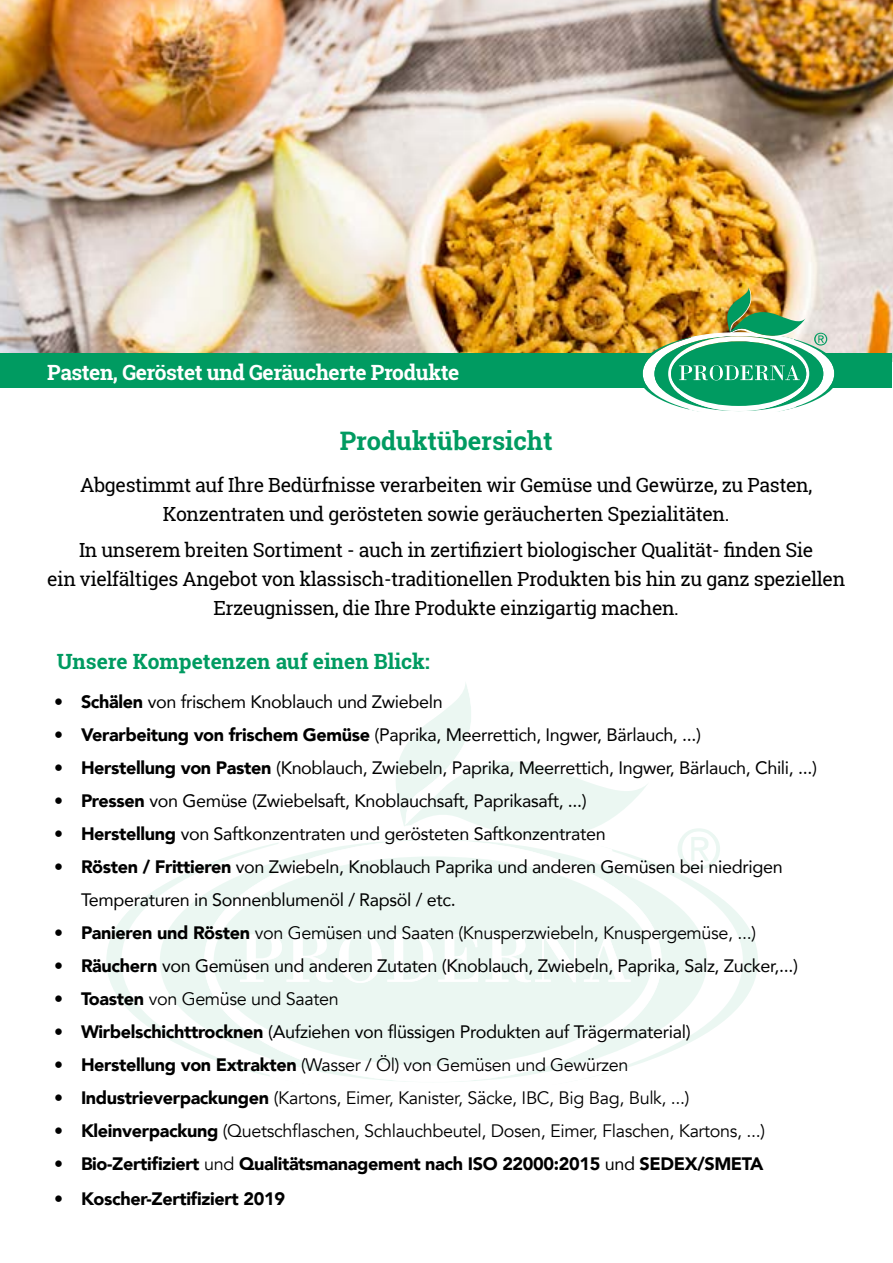
<style>
.page{position:relative;width:893px;height:1263px;background:#fff}
.page>*{position:absolute;margin:0;border:0;box-sizing:border-box;transform-origin:0 0}
.t1{font:700 25.5px "Roboto Slab";color:#009b61}
.t2{font:700 21px "Roboto Slab";letter-spacing:-.02em;color:#fff}
.t3{font:700 21px "Roboto Slab";color:#009b61}
.t4{font:19.5px/29.4px "Roboto Slab";letter-spacing:-.02em;color:#000;text-align:center}
.t5{font:18px/33px "Avenir";letter-spacing:-.02em;color:#000}
.t6{font:18px "Avenir";letter-spacing:-.02em;color:#000}
.t7{font:900 18px "Avenir";letter-spacing:-.02em;color:#000}
.s1{font-weight:900}
.s2{font-weight:400}
</style>
<div class="page">
<img style="left:0;top:0;width:893px;height:361px">
<div style="left:1px;top:353px;width:891px;height:35px;background:#009b61"></div>
<svg style="left:622px;top:852px;width:136px;height:217px"></svg>
<svg style="left:106px;top:845px;width:161px;height:231px"></svg>
<svg style="left:396px;top:683px;width:251px;height:142px"></svg>
<svg style="left:677px;top:828px;width:43px;height:42px"></svg>
<svg style="left:267px;top:825px;width:355px;height:257px"></svg>
<img style="left:638px;top:287px;width:201px;height:125px">
<p class="t2" style="left:47px;top:358px;width:414px">Pasten, Geröstet und Geräucherte Produkte</p>
<h1 class="t1" style="left:340px;top:424px;width:214px">Produktübersicht</h1>
<p class="t4" style="left:80px;top:470px;width:734px">Abgestimmt auf Ihre Bedürfnisse verarbeiten wir Gemüse und Gewürze, zu Pasten,<br>Konzentraten und gerösteten sowie geräucherten Spezialitäten.</p>
<p class="t4" style="left:47px;top:535px;width:799px">In unserem breiten Sortiment - auch in zertifiziert biologischer Qualität- finden Sie<br>ein vielfältiges Angebot von klassisch-traditionellen Produkten bis hin zu ganz speziellen<br>Erzeugnissen, die Ihre Produkte einzigartig machen.</p>
<p class="t3" style="left:57px;top:647px;width:374px">Unsere Kompetenzen auf einen Blick:</p>
<p class="t5" style="left:54px;top:684px;width:390px"><span class="s1">• Schälen</span> von frischem Knoblauch und Zwiebeln</p>
<p class="t5" style="left:54px;top:717px;width:649px"><span class="s1">• Verarbeitung von frischem Gemüse</span> (Paprika, Meerrettich, Ingwer, Bärlauch, ...)</p>
<p class="t5" style="left:54px;top:750px;width:765px"><span class="s1">• Herstellung von Pasten</span> (Knoblauch, Zwiebeln, Paprika, Meerrettich, Ingwer, Bärlauch, Chili, ...)</p>
<p class="t5" style="left:54px;top:783px;width:534px"><span class="s1">• Pressen</span> von Gemüse (Zwiebelsaft, Knoblauchsaft, Paprikasaft, ...)</p>
<p class="t5" style="left:54px;top:816px;width:553px"><span class="s1">• Herstellung</span> von Saftkonzentraten und gerösteten Saftkonzentraten</p>
<p class="t5" style="left:81px;top:849px;width:703px;text-indent:-27px"><span class="s1">• Rösten / Frittieren</span> von Zwiebeln, Knoblauch Paprika und anderen Gemüsen bei niedrigen<br>Temperaturen in Sonnenblumenöl / Rapsöl / etc.</p>
<p class="t6" style="left:54px;top:922px;width:704px"><span class="s1">• Panieren und Rösten</span> von Gemüsen und Saaten (Knusperzwiebeln, Knuspergemüse, ...)</p>
<p class="t5" style="left:54px;top:948px;width:745px"><span class="s1">• Räuchern</span> von Gemüsen und anderen Zutaten (Knoblauch, Zwiebeln, Paprika, Salz, Zucker,...)</p>
<p class="t6" style="left:54px;top:988px;width:286px"><span class="s1">• Toasten</span> von Gemüse und Saaten</p>
<p class="t5" style="left:54px;top:1014px;width:638px"><span class="s1">• Wirbelschichttrocknen</span> (Aufziehen von flüssigen Produkten auf Trägermaterial)</p>
<p class="t6" style="left:54px;top:1054px;width:576px"><span class="s1">• Herstellung von Extrakten</span> (Wasser / Öl) von Gemüsen und Gewürzen</p>
<p class="t6" style="left:54px;top:1087px;width:637px"><span class="s1">• Industrieverpackungen</span> (Kartons, Eimer, Kanister, Säcke, IBC, Big Bag, Bulk, ...)</p>
<p class="t6" style="left:54px;top:1120px;width:712px"><span class="s1">• Kleinverpackung</span> (Quetschflaschen, Schlauchbeutel, Dosen, Eimer, Flaschen, Kartons, ...)</p>
<p class="t7" style="left:54px;top:1148px;width:711px">• Bio-Zertifiziert <span class="s2">und</span> Qualitätsmanagement nach ISO 22000:2015 <span class="s2">und</span> SEDEX/SMETA</p>
<p class="t7" style="left:54px;top:1183px;width:232px">• Koscher-Zertifiziert 2019</p>
</div>
